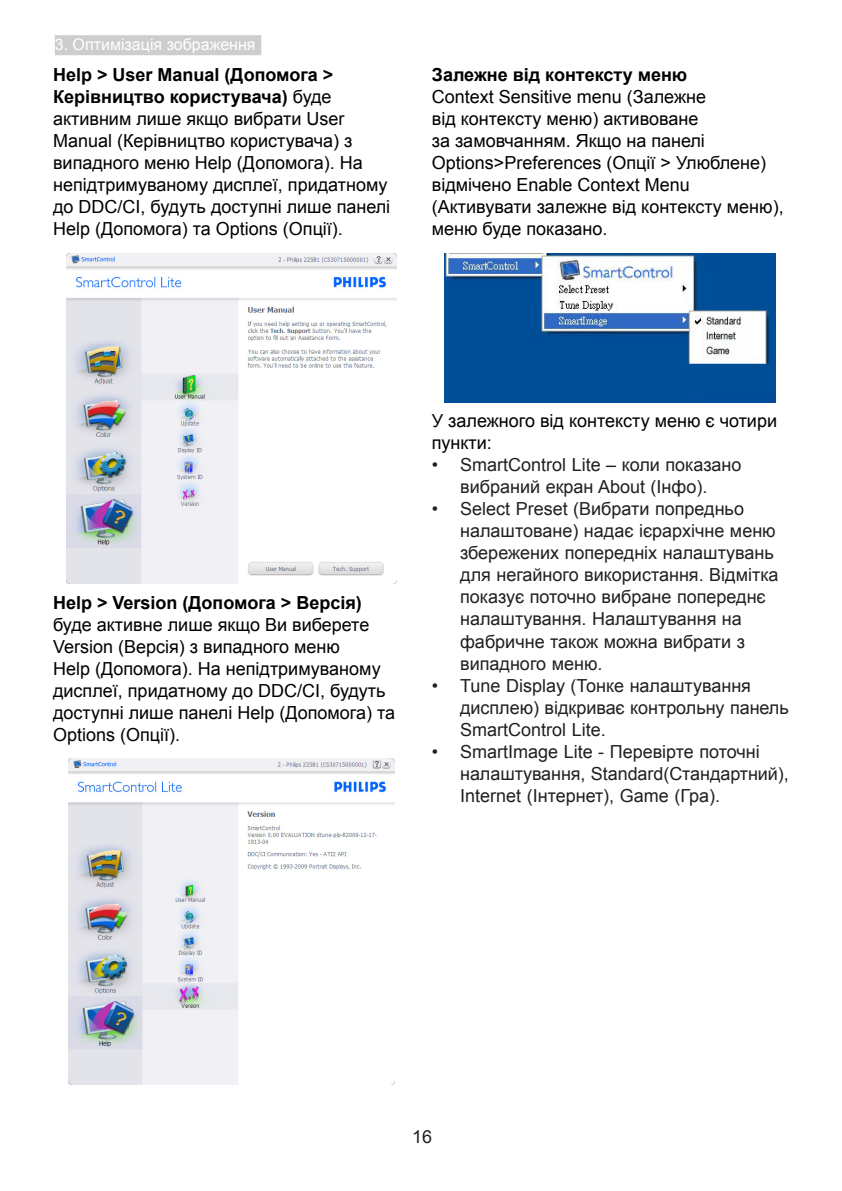
<style>
.page{position:relative;width:842px;height:1191px;background:#fff}
.page>*{position:absolute;margin:0;border:0;box-sizing:border-box;transform-origin:0 0}
.t1{font:18px/22px "Arial";color:#000}
.Bullet{font:18px/22px "Arial";color:#231f20}
.t2{font:700 18px "Arial";color:#000}
.t3{font:16px "Arial";color:#fff}
.s1{font-weight:700}
</style>
<div class="page">
<div style="left:55px;top:35px;width:206px;height:20px;background:#cdcdcd"></div>
<img style="left:66px;top:253px;width:331px;height:331px">
<img style="left:69px;top:758px;width:325px;height:326px">
<img style="left:445px;top:253px;width:331px;height:150px">
<p class="t3" style="left:55px;top:34px;width:202px">3. Оптимізація зображення</p>
<p class="t1" style="left:53px;top:64px;width:339px"><span class="s1">Help &gt; User Manual (Допомога &gt; Керівництво користувача)</span> буде активним лише якщо вибрати User Manual (Керівництво користувача) з випадного меню Help (Допомога). На непідтримуваному дисплеї, придатному до DDC/CI, будуть доступні лише панелі Help (Допомога) та Options (Опції).</p>
<p class="t2" style="left:432px;top:63px;width:257px">Залежне від контексту меню</p>
<p class="t1" style="left:432px;top:86px;width:353px">Context Sensitive menu (Залежне<br>від контексту меню) активоване<br>за замовчанням. Якщо на панелі<br>Options&gt;Preferences (Опції &gt; Улюблене) відмічено Enable Context Menu (Активувати залежне від контексту меню), меню буде показано.</p>
<p class="t1" style="left:53px;top:591px;width:344px"><span class="s1">Help &gt; Version (Допомога &gt; Версія) </span>буде активне лише якщо Ви виберете Version (Версія) з випадного меню<br>Help (Допомога). На непідтримуваному дисплеї, придатному до DDC/CI, будуть доступні лише панелі Help (Допомога) та Options (Опції).</p>
<p class="t1" style="left:432px;top:410px;width:347px">У залежного від контексту меню є чотири пункти:</p>
<p class="Bullet" style="left:432px;top:454px;width:311px;text-align:center">• SmartControl Lite – коли показано вибраний екран About (Інфо).</p>
<p class="Bullet" style="left:460px;top:498px;width:320px;text-indent:-28px">• Select Preset (Вибрати попредньо налаштоване) надає ієрархічне меню збережених попередніх налаштувань для негайного використання. Відмітка показує поточно вибране попереднє налаштування. Налаштування на фабричне також можна вибрати з випадного меню.</p>
<p class="Bullet" style="left:460px;top:674px;width:330px;text-indent:-28px">• Tune Display (Тонке налаштування дисплею) відкриває контрольну панель<br>SmartControl Lite.</p>
<p class="Bullet" style="left:460px;top:740px;width:330px;text-indent:-28px">• SmartImage Lite - Перевірте поточні налаштування, Standard(Стандартний),<br>Internet (Інтернет), Game (Гра).</p>
<p class="Bullet" style="left:412px;top:1126px;width:22px">16</p>
</div>
